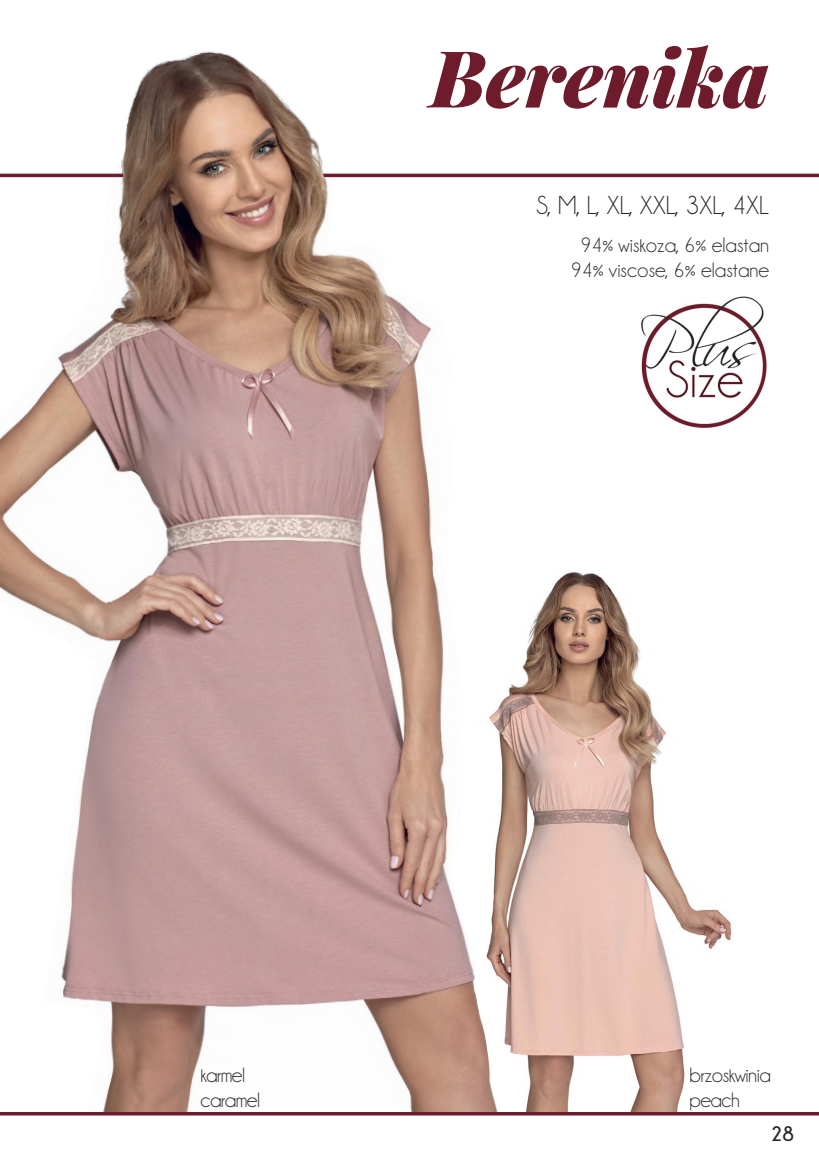
<style>
.page{position:relative;width:819px;height:1166px;background:#fff}
.page>*{position:absolute;margin:0;border:0;box-sizing:border-box;transform-origin:0 0}
.t1{font:italic 900 78.75px "Playfair Display";color:#6e1c2b}
.t2{font:26.25px "Champagne&Limousines";color:#272526}
.t3{font:21px "Champagne&Limousines";letter-spacing:-.005em;color:#272526}
.t4{font:21px "Champagne&Limousines";letter-spacing:-.025em;color:#272526}
.t5{font:700 21px "Champagne&Limousines";color:#272526}
</style>
<div class="page">
<img style="left:498px;top:572px;width:234px;height:540px">
<img style="left:0;top:173px;width:498px;height:939px">
<hr style="left:0;top:1112px;width:819px;height:3px;background:#6e1c2b">
<hr style="left:0;top:174px;width:819px;height:3px;background:#6e1c2b">
<img style="left:641px;top:296px;width:126px;height:132px">
<img style="left:111px;top:51px;width:222px;height:132px">
<p class="t1" style="left:430px;top:45px;width:341px">Berenika</p>
<p class="t2" style="left:536px;top:196px;width:235px">S, M, L, XL, XXL, 3XL, 4XL</p>
<p class="t3" style="left:580px;top:238px;width:190px">94% wiskoza, 6% elastan</p>
<p class="t3" style="left:571px;top:263px;width:200px">94% viscose, 6% elastane</p>
<p class="t3" style="left:200px;top:1067px;width:46px">karmel</p>
<p class="t4" style="left:200px;top:1092px;width:61px">caramel</p>
<p class="t4" style="left:689px;top:1067px;width:83px">brzoskwinia</p>
<p class="t3" style="left:689px;top:1092px;width:52px">peach</p>
<p class="t5" style="left:770px;top:1121px;width:25px">28</p>
</div>
